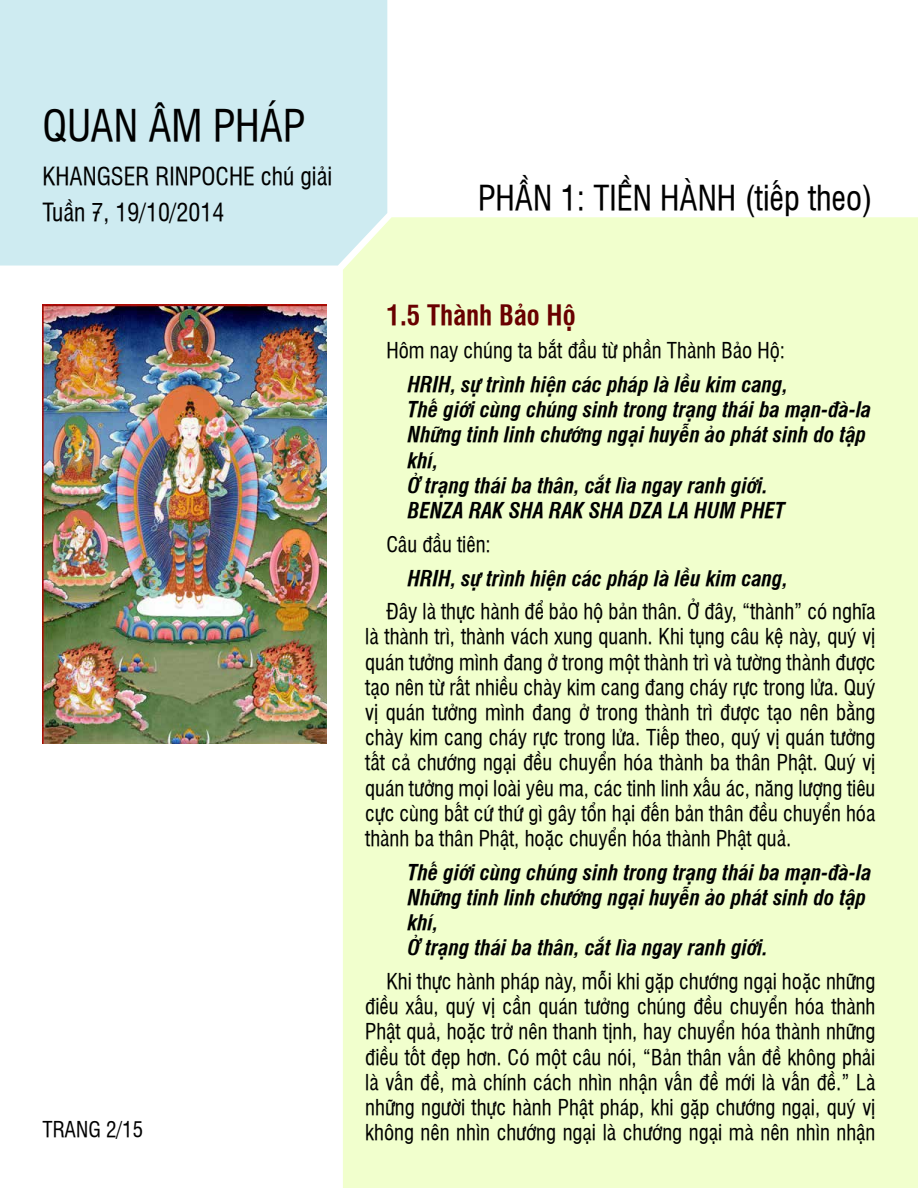
<style>
.page{position:relative;width:918px;height:1188px;background:#fff}
.page>*{position:absolute;margin:0;border:0;box-sizing:border-box;transform-origin:0 0}
.t1{font:42px "UVN Hong Ha Hep";color:#000}
.t2{font:33px "UVN Hong Ha Hep";color:#000}
.t3{font:700 27px "UVN Hong Ha Hep";color:#690000}
.t4{font:24px/36px "UVN Hong Ha Hep";color:#000}
.t5{font:21px/25.2px "UVN Hong Ha Hep";color:#000;text-align:justify}
.t6{font:italic 700 21px/25.2px "UVN Hong Ha Hep";color:#000}
</style>
<div class="page">
<div style="left:343px;top:217px;width:575px;height:971px;background:#f1ffcd"></div>
<div style="left:0;top:0;width:387px;height:266px;background:#ceebf1"></div>
<img style="left:43px;top:305px;width:284px;height:439px">
<h1 class="t1" style="left:43px;top:96px;width:264px">QUAN ÂM PHÁP</h1>
<p class="t4" style="left:43px;top:157px;width:291px">KHANGSER RINPOCHE chú giải<br>Tuần 7, 19/10/2014</p>
<h2 class="t2" style="left:478px;top:174px;width:396px">PHẦN 1: TIỀN HÀNH (tiếp theo)</h2>
<p class="t5" style="left:43px;top:1116px;width:102px">TRANG 2/15</p>
<p class="t3" style="left:387px;top:295px;width:191px">1.5 Thành Bảo Hộ</p>
<p class="t5" style="left:387px;top:337px;width:400px">Hôm nay chúng ta bắt đầu từ phần Thành Bảo Hộ:</p>
<p class="t6" style="left:408px;top:371px;width:465px">HRIH, sự trình hiện các pháp là lều kim cang,<br>Thế giới cùng chúng sinh trong trạng thái ba mạn-đà-la Những tinh linh chướng ngại huyễn ảo phát sinh do tập khí,<br>Ở trạng thái ba thân, cắt lìa ngay ranh giới.<br>BENZA RAK SHA RAK SHA DZA LA HUM PHET</p>
<p class="t5" style="left:387px;top:530px;width:106px">Câu đầu tiên:</p>
<p class="t6" style="left:408px;top:564px;width:382px">HRIH, sự trình hiện các pháp là lều kim cang,</p>
<p class="t5" style="left:365px;top:598px;width:512px;text-indent:21px">Đây là thực hành để bảo hộ bản thân. Ở đây, “thành” có nghĩa là thành trì, thành vách xung quanh. Khi tụng câu kệ này, quý vị quán tưởng mình đang ở trong một thành trì và tường thành được tạo nên từ rất nhiều chày kim cang đang cháy rực trong lửa. Quý vị quán tưởng mình đang ở trong thành trì được tạo nên bằng chày kim cang cháy rực trong lửa. Tiếp theo, quý vị quán tưởng tất cả chướng ngại đều chuyển hóa thành ba thân Phật. Quý vị quán tưởng mọi loài yêu ma, các tinh linh xấu ác, năng lượng tiêu cực cùng bất cứ thứ gì gây tổn hại đến bản thân đều chuyển hóa thành ba thân Phật, hoặc chuyển hóa thành Phật quả.</p>
<p class="t6" style="left:408px;top:859px;width:465px">Thế giới cùng chúng sinh trong trạng thái ba mạn-đà-la Những tinh linh chướng ngại huyễn ảo phát sinh do tập khí,<br>Ở trạng thái ba thân, cắt lìa ngay ranh giới.</p>
<p class="t5" style="left:365px;top:968px;width:512px;text-indent:21px">Khi thực hành pháp này, mỗi khi gặp chướng ngại hoặc những điều xấu, quý vị cần quán tưởng chúng đều chuyển hóa thành Phật quả, hoặc trở nên thanh tịnh, hay chuyển hóa thành những điều tốt đẹp hơn. Có một câu nói, “Bản thân vấn đề không phải là vấn đề, mà chính cách nhìn nhận vấn đề mới là vấn đề.” Là những người thực hành Phật pháp, khi gặp chướng ngại, quý vị không nên nhìn chướng ngại là chướng ngại mà nên nhìn nhận</p>
</div>
